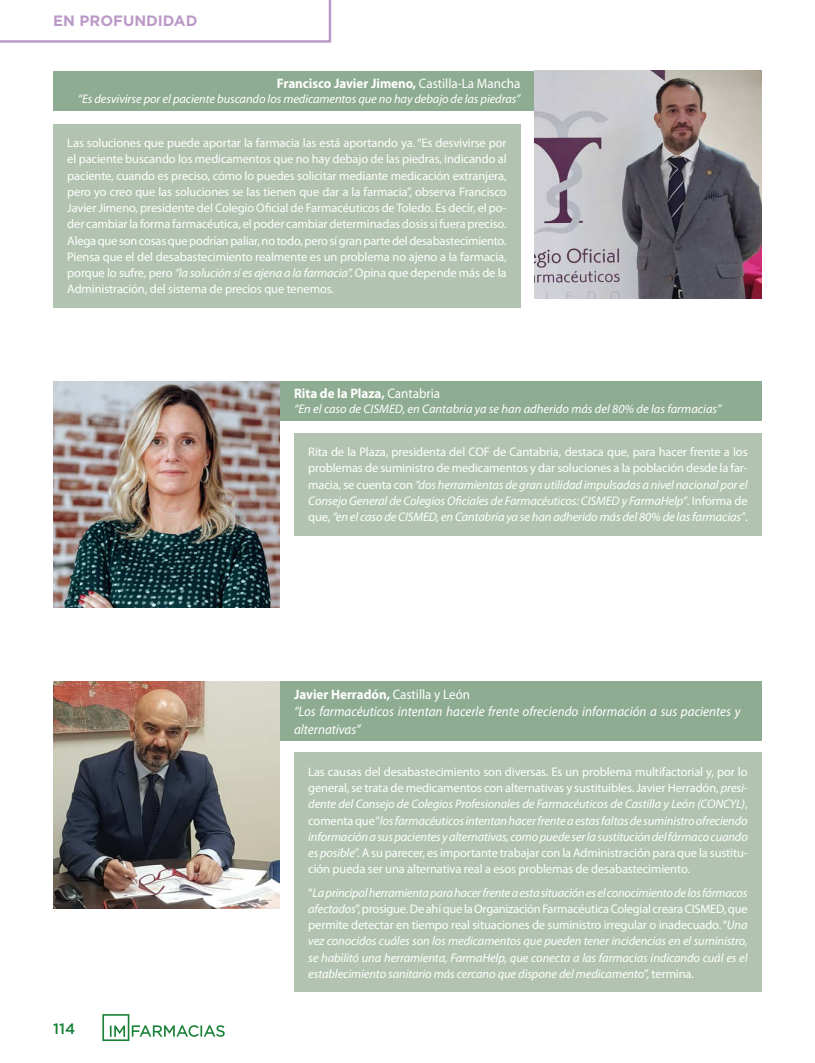
<style>
.page{position:relative;width:815px;height:1063px;background:#fff}
.page>*{position:absolute;margin:0;border:0;box-sizing:border-box;transform-origin:0 0}
.t1{font:700 15px "Gotham";color:#bc9ac8}
.t2{font:500 15px "Gotham";color:#178236}
.t3{font:italic 13.75px/17.5px "Myriad Pro";color:#fff;scale:.95 1}
.t4{font:700 13.75px "Myriad Pro";color:#fff;scale:.95 1}
.t5{font:12.5px/16.2px "Myriad Pro";letter-spacing:-.01em;color:#fff;text-align:justify}
.t6{font:italic 12.5px/16.2px "Myriad Pro";letter-spacing:-.01em;color:#fff;text-align:justify}
.s1{font-weight:400}
.s2{font-style:italic}
.s3{font-style:normal}
.s4{font-weight:700;font-style:normal}
</style>
<div class="page">
<svg style="left:0;top:0;width:331px;height:43px"></svg>
<svg style="left:102px;top:1014px;width:123px;height:27px"></svg>
<div style="left:294px;top:433px;width:468px;height:102px;background:#b2c4b1"></div>
<div style="left:266px;top:381px;width:496px;height:40px;background:#8eac92"></div>
<img style="left:53px;top:381px;width:227px;height:227px">
<div style="left:53px;top:124px;width:468px;height:183px;background:#b2c4b1"></div>
<div style="left:53px;top:71px;width:496px;height:39px;background:#8eac92"></div>
<img style="left:535px;top:71px;width:227px;height:227px">
<div style="left:294px;top:752px;width:468px;height:240px;background:#b2c4b1"></div>
<div style="left:266px;top:681px;width:496px;height:60px;background:#8eac92"></div>
<img style="left:53px;top:681px;width:227px;height:227px">
<p class="t1" style="left:53px;top:12px;width:146px">EN PROFUNDIDAD</p>
<p class="t4" style="left:277px;top:75px;width:258px">Francisco Javier Jimeno, <span class="s1">Castilla-La Mancha</span></p>
<p class="t6" style="left:78px;top:91px;width:444px">“Es desvivirse por el paciente buscando los medicamentos que no hay debajo de las piedras”</p>
<p class="t5" style="left:67px;top:135px;width:441px">Las soluciones que puede aportar la farmacia las está aportando ya. “Es desvivirse por el paciente buscando los medicamentos que no hay debajo de las piedras, indicando al paciente, cuando es preciso, cómo lo puedes solicitar mediante medicación extranjera, pero yo creo que las soluciones se las tienen que dar a la farmacia”, observa Francisco Javier Jimeno, presidente del Colegio Oficial de Farmacéuticos de Toledo. Es decir, el po&shy;der cambiar la forma farmacéutica, el poder cambiar determinadas dosis si fuera preciso.<br>Alega que son cosas que podrían paliar, no todo, pero sí gran parte del desabastecimiento.<br>Piensa que el del desabastecimiento realmente es un problema no ajeno a la farmacia, porque lo sufre, pero <span class="s2">“la solución sí es ajena a la farmacia”.</span> Opina que depende más de la Administración, del sistema de precios que tenemos.</p>
<p class="t4" style="left:294px;top:385px;width:155px">Rita de la Plaza, <span class="s1">Cantabria</span></p>
<p class="t6" style="left:294px;top:401px;width:429px">“En el caso de CISMED, en Cantabria ya se han adherido más del 80% de las farmacias”</p>
<p class="t6" style="left:308px;top:444px;width:441px"><span class="s3">Rita de la Plaza, presidenta del COF de Cantabria, destaca que, para hacer frente a los problemas de suministro de medicamentos y dar soluciones a la población desde la far&shy;macia, se cuenta con</span> “dos herramientas de gran utilidad impulsadas a nivel nacional por el Consejo General de Colegios Oficiales de Farmacéuticos: CISMED y FarmaHelp”<span class="s3">. Informa de que,</span> “en el caso de CISMED, en Cantabria ya se han adherido más del 80% de las farmacias”<span class="s3">.</span></p>
<p class="t3" style="left:294px;top:685px;width:471px"><span class="s4">Javier Herradón,</span> <span class="s3">Castilla y León<br></span>“Los farmacéuticos intentan hacerle frente ofreciendo información a sus pacientes y alternativas”</p>
<p class="t2" style="left:53px;top:1018px;width:24px">114</p>
<p class="t5" style="left:308px;top:763px;width:441px">Las causas del desabastecimiento son diversas. Es un problema multifactorial y, por lo general, se trata de medicamentos con alternativas y sustituibles. Javier Herradón, <span class="s2">presi&shy;dente del Consejo de Colegios Profesionales de Farmacéuticos de Castilla y León (CONCYL)</span>, comenta que “<span class="s2">los farmacéuticos intentan hacer frente a estas faltas de suministro ofreciendo información a sus pacientes y alternativas, como puede ser la sustitución del fármaco cuando es posible</span>”. A su parecer, es importante trabajar con la Administración para que la sustitu&shy;ción pueda ser una alternativa real a esos problemas de desabastecimiento.</p>
<p class="t6" style="left:308px;top:884px;width:441px"><span class="s3">“</span>La principal herramienta para hacer frente a esta situación es el conocimiento de los fármacos afectados<span class="s3">”, prosigue. De ahí que la Organización Farmacéutica Colegial creara CISMED, que permite detectar en tiempo real situaciones de suministro irregular o inadecuado. “</span>Una vez conocidos cuáles son los medicamentos que pueden tener incidencias en el suministro, se habilitó una herramienta, FarmaHelp, que conecta a las farmacias indicando cuál es el establecimiento sanitario más cercano que dispone del medicamento<span class="s3">”, termina.</span></p>
</div>
